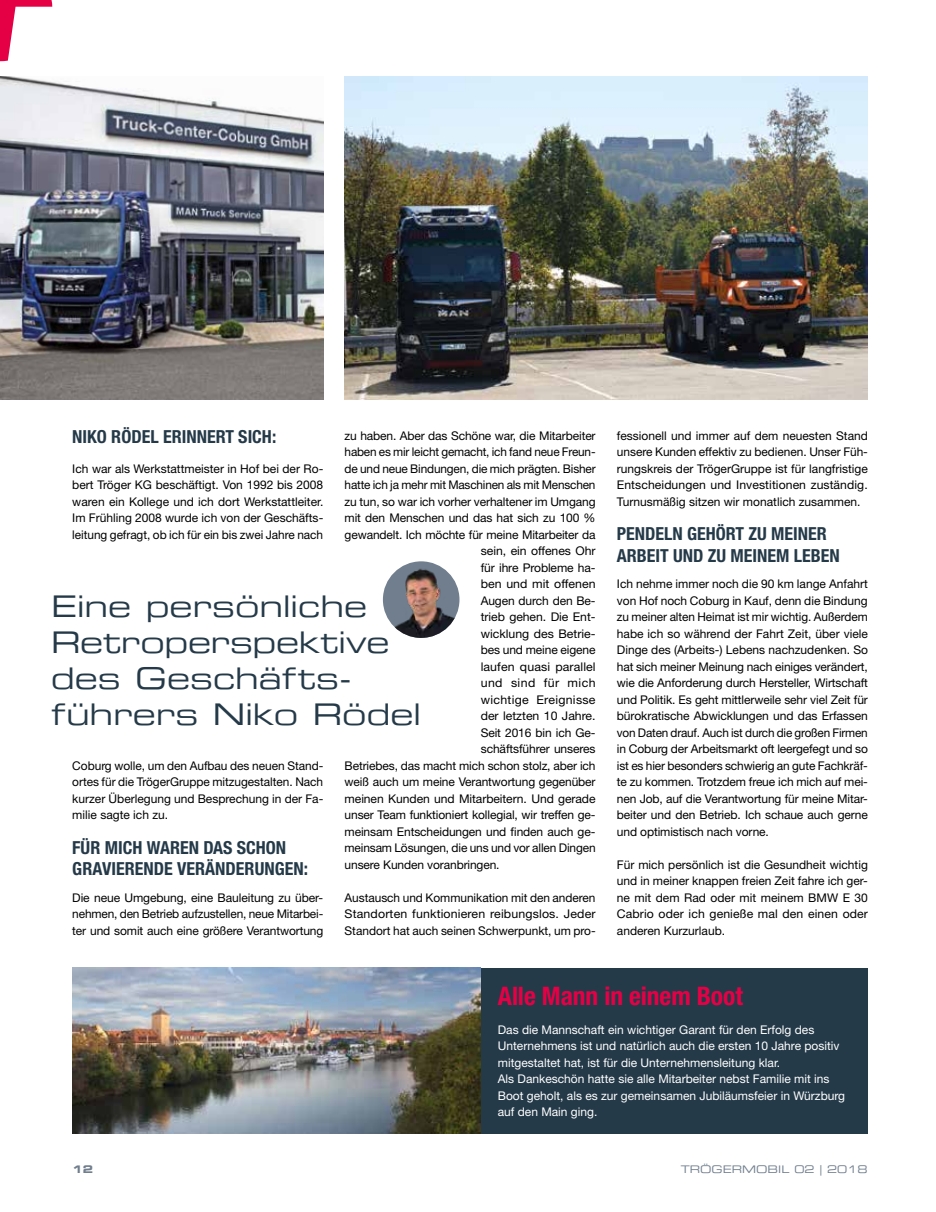
<style>
.page{position:relative;width:936px;height:1212px;background:#fff}
.page>*{position:absolute;margin:0;border:0;box-sizing:border-box;transform-origin:0 0}
.t1{font:30px/36px "Eurostile LT Extended Two";letter-spacing:-.005em;color:#253a49}
.t2{font:700 condensed 25.5px "Helvetica Neue LT Std";letter-spacing:-.005em;color:#e50046}
.t3{font:700 condensed 18px/21.6px "Helvetica Neue LT Std";color:#253a49}
.t4{font:12px/16.5px "Helvetica Neue LT Std";letter-spacing:-.01em;color:#000;text-align:justify}
.t5{font:12px/16.5px "Helvetica Neue LT Std";color:#fff}
.t6{font:12px "Helvetica Neue LT Std";letter-spacing:.025em;color:#000}
.t7{font:12px "Helvetica Neue LT Std";letter-spacing:.03em;color:#000}
.t8{font:10.5px "Eurostile LT Extended Two";color:#707e8e}
.t9{font:10.5px "Eurostile LT Bold Extended Two";color:#707e8e}
</style>
<div class="page">
<div style="left:480px;top:968px;width:387px;height:165px;background:#253a49"></div>
<img style="left:72px;top:968px;width:408px;height:165px">
<img style="left:0;top:77px;width:323px;height:323px">
<img style="left:344px;top:77px;width:523px;height:323px">
<img style="left:383px;top:561px;width:76px;height:77px;border-radius:38px">
<svg style="left:0;top:0;width:52px;height:61px"></svg>
<h3 class="t3" style="left:72px;top:426px;width:205px">NIKO RÖDEL ERINNERT SICH:</h3>
<p class="t4" style="left:72px;top:460px;width:252px">Ich war als Werkstattmeister in Hof bei der Ro&shy;bert Tröger KG beschäftigt. Von 1992 bis 2008 waren ein Kollege und ich dort Werkstattleiter.<br>Im Frühling 2008 wurde ich von der Geschäfts&shy;leitung gefragt, ob ich für ein bis zwei Jahre nach</p>
<p class="t4" style="left:344px;top:427px;width:252px">zu haben. Aber das Schöne war, die Mitarbeiter</p>
<p class="t4" style="left:344px;top:443px;width:252px">haben es mir leicht gemacht, ich fand neue Freun-</p>
<p class="t4" style="left:344px;top:460px;width:252px">de und neue Bindungen, die mich prägten. Bisher</p>
<p class="t4" style="left:344px;top:476px;width:252px">hatte ich ja mehr mit Maschinen als mit Menschen</p>
<p class="t4" style="left:344px;top:493px;width:252px">zu tun, so war ich vorher verhaltener im Umgang</p>
<p class="t4" style="left:344px;top:509px;width:252px">mit den Menschen und das hat sich zu 100 %</p>
<p class="t4" style="left:344px;top:526px;width:252px">gewandelt. Ich möchte für meine Mitarbeiter da</p>
<p class="t4" style="left:480px;top:542px;width:116px">sein, ein offenes Ohr</p>
<p class="t4" style="left:480px;top:559px;width:116px">für ihre Probleme ha-</p>
<p class="t4" style="left:480px;top:575px;width:116px">ben und mit offenen</p>
<p class="t4" style="left:480px;top:592px;width:116px">Augen durch den Be-</p>
<p class="t4" style="left:480px;top:608px;width:116px">trieb gehen. Die Ent-</p>
<p class="t4" style="left:480px;top:625px;width:116px">wicklung des Betrie-</p>
<p class="t4" style="left:480px;top:641px;width:116px">bes und meine eigene</p>
<p class="t4" style="left:480px;top:658px;width:116px">laufen quasi parallel</p>
<p class="t7" style="left:480px;top:676px;width:116px">und sind für mich</p>
<p class="t6" style="left:480px;top:692px;width:116px">wichtige Ereignisse</p>
<p class="t4" style="left:480px;top:707px;width:116px">der letzten 10 Jahre.</p>
<p class="t4" style="left:480px;top:724px;width:116px">Seit 2016 bin ich Ge-</p>
<p class="t4" style="left:480px;top:740px;width:116px">schäftsführer unseres</p>
<p class="t4" style="left:344px;top:757px;width:252px">Betriebes, das macht mich schon stolz, aber ich</p>
<p class="t4" style="left:344px;top:773px;width:252px">weiß auch um meine Verantwortung gegenüber</p>
<p class="t4" style="left:344px;top:790px;width:252px">meinen Kunden und Mitarbeitern. Und gerade</p>
<p class="t4" style="left:344px;top:806px;width:252px">unser Team funktioniert kollegial, wir treffen ge-</p>
<p class="t4" style="left:344px;top:823px;width:252px">meinsam Entscheidungen und finden auch ge-</p>
<p class="t4" style="left:344px;top:839px;width:252px">meinsam Lösungen, die uns und vor allen Dingen</p>
<p class="t4" style="left:344px;top:856px;width:156px">unsere Kunden voranbringen.</p>
<p class="t4" style="left:344px;top:889px;width:252px">Austausch und Kommunikation mit den anderen Standorten funktionieren reibungslos. Jeder Standort hat auch seinen Schwerpunkt, um pro-</p>
<h1 class="t1" style="left:51px;top:588px;width:372px">Eine persönliche<br>Retroperspektive des Geschäfts&shy;führers Niko Rödel</h1>
<p class="t4" style="left:72px;top:757px;width:252px">Coburg wolle, um den Aufbau des neuen Stand&shy;ortes für die TrögerGruppe mitzugestalten. Nach kurzer Überlegung und Besprechung in der Fa&shy;milie sagte ich zu.</p>
<h3 class="t3" style="left:72px;top:836px;width:237px">FÜR MICH WAREN DAS SCHON<br>GRAVIERENDE VERÄNDERUNGEN:</h3>
<p class="t4" style="left:72px;top:889px;width:252px">Die neue Umgebung, eine Bauleitung zu über&shy;nehmen, den Betrieb aufzustellen, neue Mitarbei&shy;ter und somit auch eine größere Verantwortung</p>
<p class="t4" style="left:617px;top:427px;width:252px">fessionell und immer auf dem neuesten Stand unsere Kunden effektiv zu bedienen. Unser Füh&shy;rungskreis der TrögerGruppe ist für langfristige Entscheidungen und Investitionen zuständig.<br>Turnusmäßig sitzen wir monatlich zusammen.</p>
<h3 class="t3" style="left:617px;top:522px;width:224px">PENDELN GEHÖRT ZU MEINER<br>ARBEIT UND ZU MEINEM LEBEN</h3>
<p class="t4" style="left:617px;top:575px;width:252px">Ich nehme immer noch die 90 km lange Anfahrt von Hof noch Coburg in Kauf, denn die Bindung zu meiner alten Heimat ist mir wichtig. Außerdem habe ich so während der Fahrt Zeit, über viele Dinge des (Arbeits-) Lebens nachzudenken. So hat sich meiner Meinung nach einiges verändert, wie die Anforderung durch Hersteller, Wirtschaft und Politik. Es geht mittlerweile sehr viel Zeit für bürokratische Abwicklungen und das Erfassen von Daten drauf. Auch ist durch die großen Firmen in Coburg der Arbeitsmarkt oft leergefegt und so ist es hier besonders schwierig an gute Fachkräf&shy;te zu kommen. Trotzdem freue ich mich auf mei&shy;nen Job, auf die Verantwortung für meine Mitar&shy;beiter und den Betrieb. Ich schaue auch gerne und optimistisch nach vorne.</p>
<p class="t4" style="left:617px;top:856px;width:252px">Für mich persönlich ist die Gesundheit wichtig und in meiner knappen freien Zeit fahre ich ger&shy;ne mit dem Rad oder mit meinem BMW E 30<br>Cabrio oder ich genieße mal den einen oder anderen Kurzurlaub.</p>
<h2 class="t2" style="left:497px;top:980px;width:247px">Alle Mann in einem Boot</h2>
<p class="t5" style="left:497px;top:1021px;width:349px">Das die Mannschaft ein wichtiger Garant für den Erfolg des Unternehmens ist und natürlich auch die ersten 10 Jahre positiv mitgestaltet hat, ist für die Unternehmensleitung klar.<br>Als Dankeschön hatte sie alle Mitarbeiter nebst Familie mit ins Boot geholt, als es zur gemeinsamen Jubiläumsfeier in Würzburg auf den Main ging.</p>
<p class="t9" style="left:72px;top:1161px;width:22px">12</p>
<p class="t8" style="left:680px;top:1162px;width:188px">TRÖGERMOBIL 02 | 2018</p>
</div>
